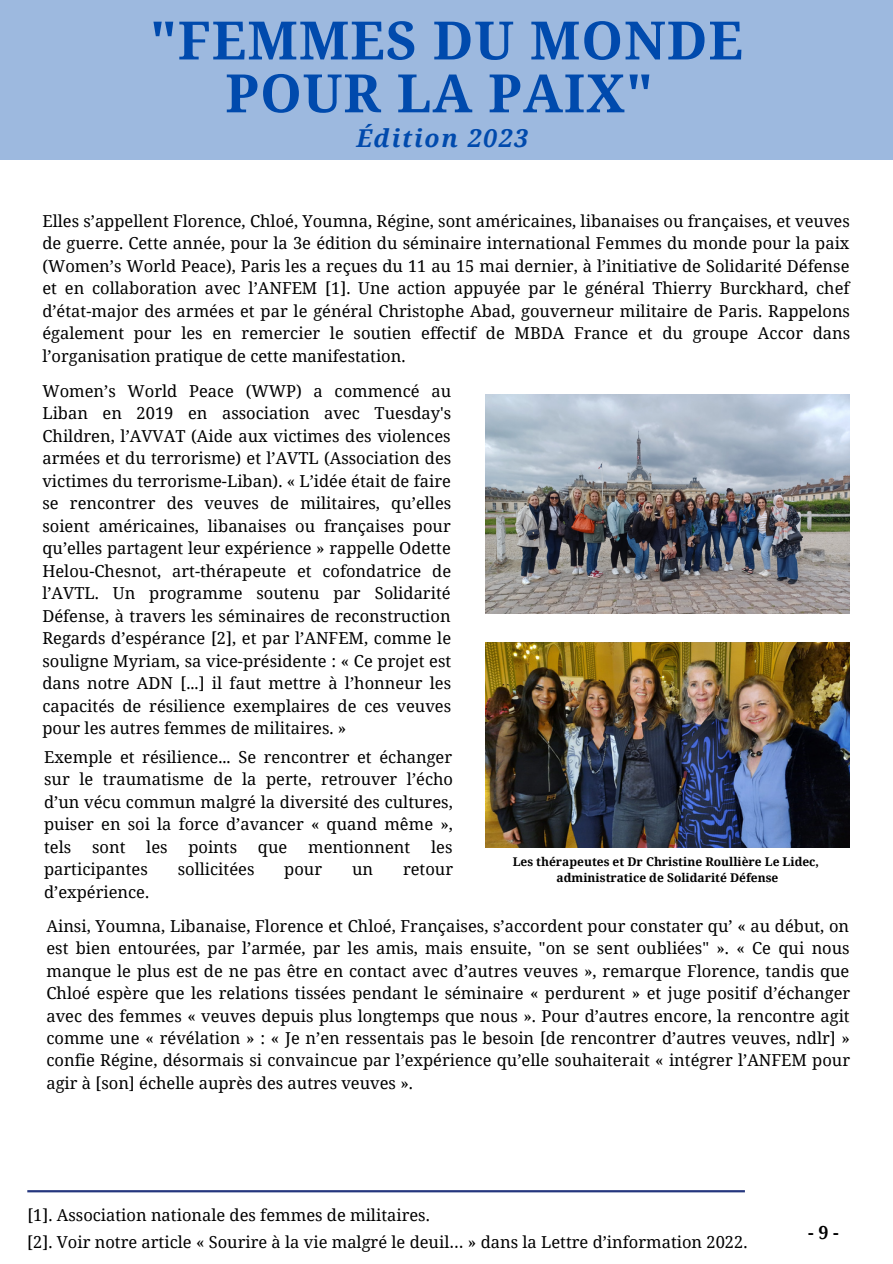
<style>
.page{position:relative;width:893px;height:1264px;background:#fff}
.page>*{position:absolute;margin:0;border:0;box-sizing:border-box;transform-origin:0 0}
.t1{font:700 52.95px/52.8px "Noto Serif";letter-spacing:.02em;color:#004aad;text-align:center}
.t2{font:italic 700 24.6px "Noto Serif";letter-spacing:.07em;color:#004aad}
.t3{font:700 18px "Noto Serif";color:#000}
.t4{font:16.5px/22.5px "Noto Serif";color:#000;text-align:justify}
.t5{font:700 12px "Noto Serif";color:#000}
</style>
<div class="page">
<hr style="left:27px;top:1190px;width:717px;height:2px;background:#25377e">
<img style="left:485px;top:394px;width:364px;height:219px">
<img style="left:485px;top:642px;width:364px;height:205px">
<div style="left:0;top:0;width:892px;height:159px;background:#9db9df"></div>
<p class="t1" style="left:150px;top:12px;width:594px">"FEMMES DU MONDE<br>POUR LA PAIX"</p>
<p class="t2" style="left:356px;top:120px;width:173px">Édition 2023</p>
<p class="t4" style="left:42px;top:209px;width:809px">Elles s’appellent Florence, Chloé, Youmna, Régine, sont américaines, libanaises ou françaises, et veuves de guerre. Cette année, pour la 3e édition du séminaire international Femmes du monde pour la paix (Women’s World Peace), Paris les a reçues du 11 au 15 mai dernier, à l’initiative de Solidarité Défense et en collaboration avec l’ANFEM [1]. Une action appuyée par le général Thierry Burckhard, chef d’état-major des armées et par le général Christophe Abad, gouverneur militaire de Paris. Rappelons également pour les en remercier le soutien effectif de MBDA France et du groupe Accor dans l’organisation pratique de cette manifestation.</p>
<p class="t4" style="left:42px;top:379px;width:410px">Women’s World Peace (WWP) a commencé au Liban en 2019 en association avec Tuesday's Children, l’AVVAT (Aide aux victimes des violences armées et du terrorisme) et l’AVTL (Association des victimes du terrorisme-Liban). « L’idée était de faire se rencontrer des veuves de militaires, qu’elles soient américaines, libanaises ou françaises pour qu’elles partagent leur expérience » rappelle Odette Helou-Chesnot, art-thérapeute et cofondatrice de l’AVTL. Un programme soutenu par Solidarité Défense, à travers les séminaires de reconstruction Regards d’espérance [2], et par l’ANFEM, comme le souligne Myriam, sa vice-présidente : « Ce projet est dans notre ADN [...] il faut mettre à l’honneur les capacités de résilience exemplaires de ces veuves pour les autres femmes de militaires. »</p>
<p class="t4" style="left:44px;top:745px;width:410px">Exemple et résilience... Se rencontrer et échanger sur le traumatisme de la perte, retrouver l’écho d’un vécu commun malgré la diversité des cultures, puiser en soi la force d’avancer « quand même », tels</p>
<p class="t4" style="left:92px;top:835px;width:35px">sont</p>
<p class="t4" style="left:146px;top:835px;width:23px">les</p>
<p class="t4" style="left:188px;top:835px;width:50px">points</p>
<p class="t4" style="left:258px;top:835px;width:31px">que</p>
<p class="t4" style="left:308px;top:835px;width:104px">mentionnent</p>
<p class="t4" style="left:431px;top:835px;width:23px">les</p>
<p class="t4" style="left:44px;top:857px;width:105px">participantes</p>
<p class="t4" style="left:178px;top:857px;width:78px">sollicitées</p>
<p class="t4" style="left:284px;top:857px;width:39px">pour</p>
<p class="t4" style="left:352px;top:857px;width:23px">un</p>
<p class="t4" style="left:403px;top:857px;width:52px">retour</p>
<p class="t4" style="left:44px;top:880px;width:107px">d’expérience.</p>
<p class="t4" style="left:46px;top:913px;width:805px">Ainsi, Youmna, Libanaise, Florence et Chloé, Françaises, s’accordent pour constater qu’ « au début, on est bien entourées, par l’armée, par les amis, mais ensuite, "on se sent oubliées" ». « Ce qui nous manque le plus est de ne pas être en contact avec d’autres veuves », remarque Florence, tandis que Chloé espère que les relations tissées pendant le séminaire « perdurent » et juge positif d’échanger avec des femmes « veuves depuis plus longtemps que nous ». Pour d’autres encore, la rencontre agit comme une « révélation » : « Je n’en ressentais pas le besoin [de rencontrer d’autres veuves, ndlr] » confie Régine, désormais si convaincue par l’expérience qu’elle souhaiterait « intégrer l’ANFEM pour agir à [son] échelle auprès des autres veuves ».</p>
<p class="t5" style="left:512px;top:852px;width:308px">Les thérapeutes et Dr Christine Roullière Le Lidec,</p>
<p class="t5" style="left:556px;top:868px;width:223px">administratice de Solidarité Défense</p>
<p class="t4" style="left:27px;top:1203px;width:404px">[1]. Association nationale des femmes de militaires.</p>
<p class="t4" style="left:27px;top:1230px;width:721px">[2]. Voir notre article « Sourire à la vie malgré le deuil… » dans la Lettre d’information 2022.</p>
<p class="t3" style="left:808px;top:1219px;width:32px">- 9 -</p>
</div>
